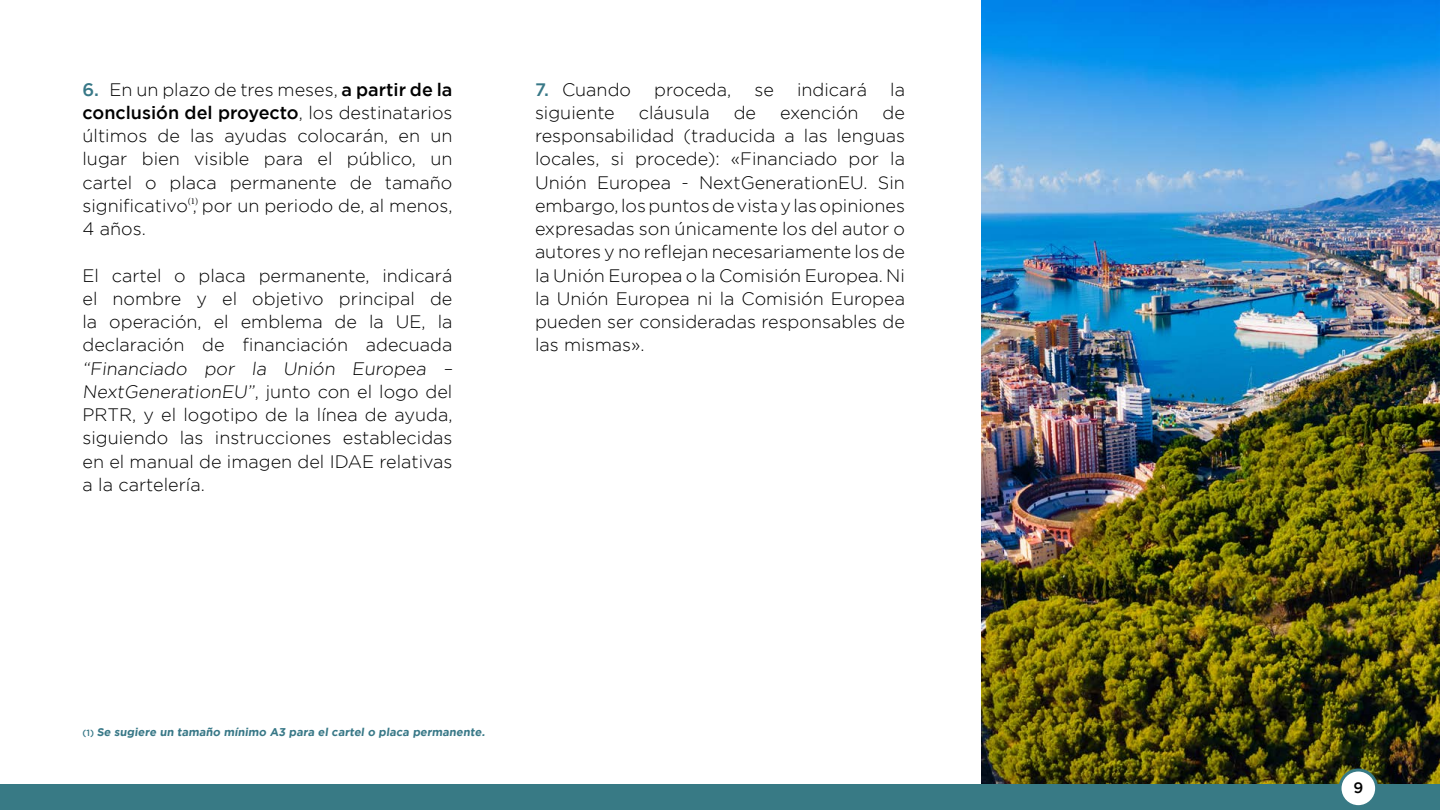
<style>
.page{position:relative;width:1440px;height:810px;background:#fff}
.page>*{position:absolute;margin:0;border:0;box-sizing:border-box;transform-origin:0 0}
.t1{font:300 18px/23.2px "Gotham";color:#000;text-align:justify}
.t2{font:500 15px "Gotham";color:#000}
.t3{font:700 11.25px "Gotham";color:#387887}
.t4{font:9px "Minion Pro";color:#000}
.s1{font-weight:500;color:#387887}
.s2{font-weight:500}
.s3{font-weight:500;font-size:9px}
</style>
<div class="page">
<img style="left:981px;top:0;width:459px;height:784px">
<div style="left:0;top:784px;width:1440px;height:26px;background:#387a85"></div>
<div style="left:1340px;top:770px;width:37px;height:37px;background:#fff;border-radius:50%"></div>
<div style="left:1339px;top:769px;width:39px;height:39px;border:3px solid #387a85;border-radius:50%"></div>
<p class="t1" style="left:82px;top:77px;width:372px"><span class="s1">6.</span> En un plazo de tres meses, <span class="s2">a partir de la conclusión del proyecto</span>, los destinatarios últimos de las ayudas colocarán, en un lugar bien visible para el público, un cartel o placa permanente de tamaño significativo , por un periodo de, al menos, 4 años.</p>
<p class="t1" style="left:82px;top:263px;width:374px;text-align:left">El cartel o placa permanente, indicará el nombre y el objetivo principal de la operación, el emblema de la UE, la declaración de financiación adecuada “Financiado por la Unión Europea – NextGenerationEU”, junto con el logo del PRTR, y el logotipo de la línea de ayuda, siguiendo las instrucciones establecidas en el manual de imagen del IDAE relativas a la cartelería.</p>
<p class="t4" style="left:188px;top:195px;width:12px">(1)</p>
<p class="t1" style="left:535px;top:77px;width:98px"><span class="s1">7.</span> Cuando</p>
<p class="t1" style="left:654px;top:77px;width:79px">proceda,</p>
<p class="t1" style="left:754px;top:77px;width:21px">se</p>
<p class="t1" style="left:797px;top:77px;width:65px">indicará</p>
<p class="t1" style="left:890px;top:77px;width:16px">la</p>
<p class="t1" style="left:535px;top:101px;width:81px">siguiente</p>
<p class="t1" style="left:639px;top:101px;width:72px">cláusula</p>
<p class="t1" style="left:734px;top:101px;width:24px">de</p>
<p class="t1" style="left:780px;top:101px;width:80px">exención</p>
<p class="t1" style="left:535px;top:101px;width:372px;text-indent:348px">de responsabilidad (traducida a las lenguas locales, si procede): «Financiado por la Unión Europea - NextGenerationEU. Sin embargo, los puntos de vista y las opiniones expresadas son únicamente los del autor o autores y no reflejan necesariamente los de la Unión Europea o la Comisión Europea. Ni la Unión Europea ni la Comisión Europea pueden ser consideradas responsables de las mismas».</p>
<p class="t3" style="left:82px;top:725px;width:405px"><span class="s3">(1)</span> Se sugiere un tamaño mínimo A3 para el cartel o placa permanente.</p>
<p class="t2" style="left:1353px;top:779px;width:11px">9</p>
</div>
